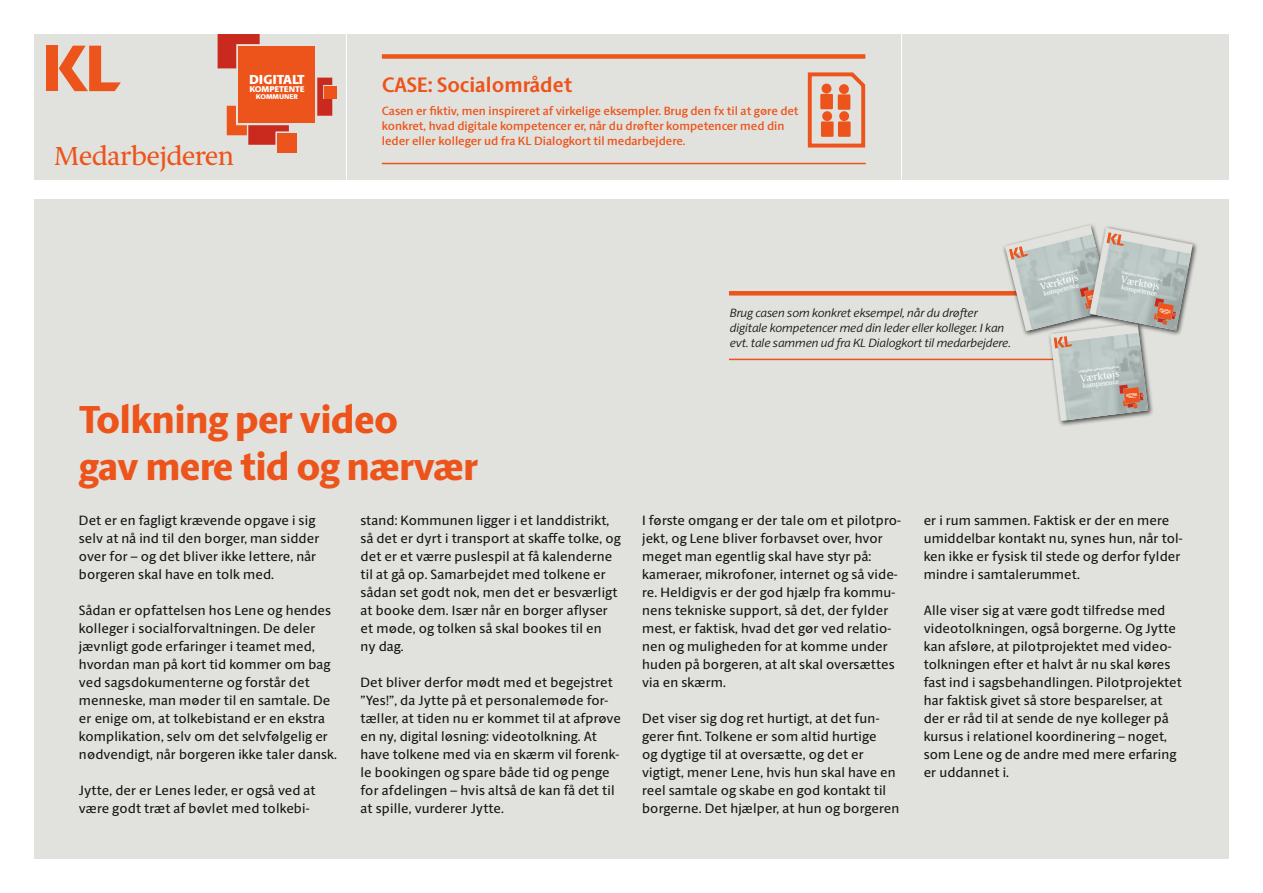
<style>
.page{position:relative;width:1263px;height:893px;background:#fff}
.page>*{position:absolute;margin:0;border:0;box-sizing:border-box;transform-origin:0 0}
.t1{font:800 39px "ID Sans";letter-spacing:-.02em;color:#ed541b}
.t2{font:26.1px "ID Serif";letter-spacing:-.02em;color:#ed541b}
.t3{font:700 21px "ID Sans";color:#ed541b}
.t4{font:13.5px/18px "ID Sans";letter-spacing:.01em;color:#131413}
.t5{font:800 13.2px "ID Sans";color:#fff}
.t6{font:600 12px/15px "ID Sans";color:#ed541b}
.t7{font:italic 300 12px/15px "ID Sans";color:#131413}
.t8{font:9.6px "ID Serif";color:#fff}
.t9{font:800 8.4px "ID Sans";color:#fff}
.t10{font:800 7.05px "ID Sans";color:#fff}
.t11{font:6.45px "ID Serif";color:#fff}
.t12{font:700 3px "ID Serif";color:#fff}
.t13{font:800 2.55px "ID Sans";color:#fff}
.t14{font:800 1.65px "ID Sans";color:#fff}
</style>
<div class="page">
<div style="left:34px;top:34px;width:311px;height:145px;background:#e1e2de"></div>
<div style="left:46px;top:46px;width:12px;height:45px;background:#ed541b"></div>
<svg style="left:59px;top:46px;width:62px;height:45px"></svg>
<svg style="left:218px;top:34px;width:42px;height:34px"></svg>
<svg style="left:227px;top:106px;width:62px;height:39px"></svg>
<div style="left:277px;top:133px;width:20px;height:20px;background:#ed541b"></div>
<svg style="left:317px;top:78px;width:15px;height:38px"></svg>
<div style="left:238px;top:46px;width:77px;height:77px;background:#ed541b"></div>
<div style="left:324px;top:86px;width:12px;height:12px;background:#ed541b"></div>
<div style="left:903px;top:34px;width:326px;height:145px;background:#e1e2de"></div>
<div style="left:347px;top:34px;width:554px;height:145px;background:#e1e2de"></div>
<hr style="left:382px;top:163px;width:484px;height:1px;background:#ed541b">
<div style="left:382px;top:54px;width:483px;height:5px;background:#ed541b"></div>
<div style="left:34px;top:200px;width:1195px;height:659px;background:#e1e2de"></div>
<svg style="left:807px;top:72px;width:59px;height:76px"></svg>
<div style="left:838px;top:121px;width:13px;height:16px;background:#ed541b"></div>
<div style="left:839px;top:111px;width:10px;height:10px;background:#ed541b;border-radius:50%"></div>
<div style="left:820px;top:94px;width:13px;height:15px;background:#ed541b"></div>
<div style="left:821px;top:84px;width:10px;height:10px;background:#ed541b;border-radius:50%"></div>
<div style="left:838px;top:94px;width:12px;height:16px;background:#ed541b"></div>
<div style="left:839px;top:84px;width:10px;height:10px;background:#ed541b;border-radius:50%"></div>
<div style="left:821px;top:121px;width:13px;height:16px;background:#ed541b"></div>
<div style="left:822px;top:111px;width:10px;height:10px;background:#ed541b;border-radius:50%"></div>
<hr style="left:729px;top:359px;width:348px;height:1px;background:#ed541b">
<div style="left:729px;top:291px;width:350px;height:5px;background:#ed541b"></div>
<div style="left:1002px;top:222px;width:115px;height:115px;background:#e1e2de"></div>
<div style="left:1047px;top:321px;width:107px;height:106px;background:#131413;opacity:.75"></div>
<div style="left:1087px;top:225px;width:111px;height:111px;background:#131413;opacity:.75"></div>
<svg style="left:1005px;top:225px;width:188px;height:196px"></svg>
<p class="t5" style="left:249px;top:72px;width:57px">DIGITALT</p>
<p class="t9" style="left:249px;top:84px;width:57px">KOMPETENTE</p>
<p class="t10" style="left:256px;top:93px;width:44px">KOMMUNER</p>
<p class="t2" style="left:54px;top:140px;width:181px">Medarbejderen</p>
<p class="t3" style="left:382px;top:72px;width:192px">CASE: Socialområdet</p>
<p class="t6" style="left:382px;top:104px;width:418px">Casen er fiktiv, men inspireret af virkelige eksempler. Brug den fx til at gøre det konkret, hvad digitale kompetencer er, når du drøfter kompetencer med din leder eller kolleger ud fra KL Dialogkort til medarbejdere.</p>
<p class="t7" style="left:730px;top:306px;width:249px">Brug casen som konkret eksempel, når du drøfter</p>
<p class="t7" style="left:730px;top:321px;width:282px">digitale kompetencer med din leder eller kolleger. I kan evt. tale sammen ud fra KL Dialogkort til medarbejdere.</p>
<p class="t12" style="left:1037px;top:278px;width:43px;rotate:-14deg">Dialogkort til medarbejderen</p>
<p class="t8" style="left:1039px;top:281px;width:41px;rotate:-14deg">Værktøjs</p>
<p class="t11" style="left:1042px;top:290px;width:38px;rotate:-14deg">kompetence</p>
<p class="t13" style="left:1088px;top:296px;width:12px;rotate:-14deg">DIGITALT</p>
<p class="t12" style="left:1122px;top:270px;width:43px;rotate:11deg">Dialogkort til medarbejderen</p>
<p class="t13" style="left:1160px;top:308px;width:12px;rotate:11deg">DIGITALT</p>
<p class="t14" style="left:1160px;top:310px;width:12px;rotate:11deg">KOMPETENTE</p>
<p class="t8" style="left:1122px;top:273px;width:41px;rotate:11deg">Værktøjs</p>
<p class="t11" style="left:1122px;top:283px;width:38px;rotate:11deg">kompetence</p>
<p class="t12" style="left:1078px;top:370px;width:43px;rotate:-7deg">Dialogkort til medarbejderen</p>
<p class="t8" style="left:1079px;top:373px;width:41px;rotate:-7deg">Værktøjs</p>
<p class="t11" style="left:1082px;top:382px;width:38px;rotate:-7deg">kompetence</p>
<p class="t13" style="left:1126px;top:393px;width:12px;rotate:-7deg">DIGITALT</p>
<p class="t14" style="left:1126px;top:396px;width:12px;rotate:-7deg">KOMPETENTE</p>
<p class="t1" style="left:79px;top:396px;width:321px">Tolkning per video</p>
<p class="t1" style="left:79px;top:443px;width:401px">gav mere tid og nærvær</p>
<p class="t4" style="left:79px;top:511px;width:242px">Det er en fagligt krævende opgave i sig selv at nå ind til den borger, man sidder over for – og det bliver ikke lettere, når borgeren skal have en tolk med.</p>
<p class="t4" style="left:79px;top:601px;width:260px">Sådan er opfattelsen hos Lene og hendes kolleger i socialforvaltningen. De deler jævnligt gode erfaringer i teamet med, hvordan man på kort tid kommer om bag ved sagsdokumenterne og forstår det menneske, man møder til en samtale. De er enige om, at tolkebistand er en ekstra komplikation, selv om det selvfølgelig er nødvendigt, når borgeren ikke taler dansk.</p>
<p class="t4" style="left:79px;top:781px;width:238px">Jytte, der er Lenes leder, er også ved at være godt træt af bøvlet med tolkebi-</p>
<p class="t4" style="left:361px;top:511px;width:262px">stand: Kommunen ligger i et landdistrikt, så det er dyrt i transport at skaffe tolke, og det er et værre puslespil at få kalenderne til at gå op. Samarbejdet med tolkene er sådan set godt nok, men det er besværligt at booke dem. Især når en borger aflyser et møde, og tolken så skal bookes til en<br>ny dag.</p>
<p class="t4" style="left:361px;top:673px;width:262px">Det bliver derfor mødt med et begejstret ”Yes!”, da Jytte på et personalemøde for&shy;tæller, at tiden nu er kommet til at afprøve en ny, digital løsning: videotolkning. At have tolkene med via en skærm vil forenk&shy;le bookingen og spare både tid og penge for afdelingen – hvis altså de kan få det til at spille, vurderer Jytte.</p>
<p class="t4" style="left:642px;top:511px;width:260px">I første omgang er der tale om et pilotpro&shy;jekt, og Lene bliver forbavset over, hvor meget man egentlig skal have styr på: kameraer, mikrofoner, internet og så vide&shy;re. Heldigvis er der god hjælp fra kommu&shy;nens tekniske support, så det, der fylder mest, er faktisk, hvad det gør ved relatio&shy;nen og muligheden for at komme under huden på borgeren, at alt skal oversættes via en skærm.</p>
<p class="t4" style="left:642px;top:709px;width:259px">Det viser sig dog ret hurtigt, at det fun&shy;gerer fint. Tolkene er som altid hurtige<br>og dygtige til at oversætte, og det er vigtigt, mener Lene, hvis hun skal have en reel samtale og skabe en god kontakt til borgerne. Det hjælper, at hun og borgeren</p>
<p class="t4" style="left:924px;top:511px;width:260px">er i rum sammen. Faktisk er der en mere umiddelbar kontakt nu, synes hun, når tol&shy;ken ikke er fysisk til stede og derfor fylder mindre i samtalerummet.</p>
<p class="t4" style="left:924px;top:601px;width:260px">Alle viser sig at være godt tilfredse med videotolkningen, også borgerne. Og Jytte kan afsløre, at pilotprojektet med video&shy;tolkningen efter et halvt år nu skal køres fast ind i sagsbehandlingen. Pilotprojektet har faktisk givet så store besparelser, at der er råd til at sende de nye kolleger på kursus i relationel koordinering – noget, som Lene og de andre med mere erfaring er uddannet i.</p>
</div>
